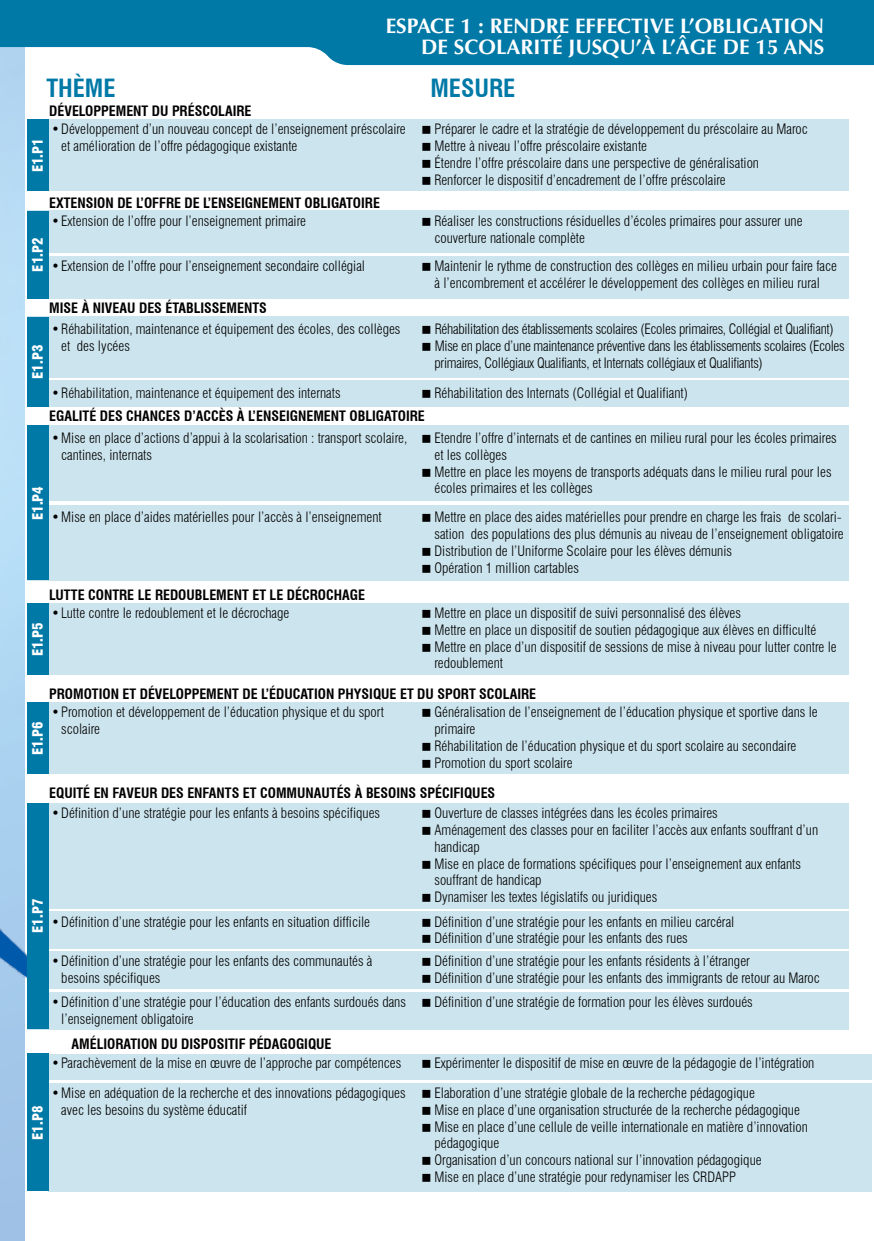
<style>
.page{position:relative;width:874px;height:1241px;background:#fff}
.page>*{position:absolute;margin:0;border:0;box-sizing:border-box;transform-origin:0 0}
.t1{font:700 condensed 24.5px "Swiss 721 BT";color:#0079a7}
.t2{font:700 21px/21px "Optima";color:#fff;text-align:right}
.t3{font:300 condensed 14px/16.8px "Swiss 721 BT";color:#000}
.t4{font:700 condensed 14px "Swiss 721 BT";color:#000}
.t5{font:300 condensed 14px/16.8px "Swiss 721 BT";letter-spacing:-.02em;color:#000}
.t6{font:900 condensed 14px "Swiss 721 BT";color:#fff}
</style>
<div class="page">
<div style="left:0;top:724px;width:95px;height:325px;background:#000;opacity:.42"></div>
<svg style="left:0;top:0;width:873px;height:65px;fill:#0079a7"></svg>
<div style="left:27px;top:119px;width:821px;height:72px;background:#cce4ed"></div>
<div style="left:27px;top:603px;width:821px;height:72px;background:#cce4ed"></div>
<div style="left:27px;top:702px;width:821px;height:72px;background:#cce4ed"></div>
<div style="left:27px;top:803px;width:821px;height:106px;background:#cce4ed"></div>
<div style="left:27px;top:911px;width:821px;height:37px;background:#cce4ed"></div>
<div style="left:27px;top:951px;width:821px;height:37px;background:#cce4ed"></div>
<div style="left:27px;top:991px;width:821px;height:37px;background:#cce4ed"></div>
<div style="left:27px;top:317px;width:821px;height:61px;background:#cce4ed"></div>
<div style="left:27px;top:425px;width:821px;height:76px;background:#cce4ed"></div>
<div style="left:27px;top:505px;width:821px;height:75px;background:#cce4ed"></div>
<div style="left:27px;top:380px;width:821px;height:27px;background:#cce4ed"></div>
<div style="left:27px;top:211px;width:821px;height:42px;background:#cce4ed"></div>
<div style="left:27px;top:256px;width:821px;height:42px;background:#cce4ed"></div>
<div style="left:27px;top:119px;width:21px;height:72px;background:#0079a7"></div>
<div style="left:27px;top:603px;width:21px;height:72px;background:#0079a7"></div>
<div style="left:27px;top:702px;width:21px;height:72px;background:#0079a7"></div>
<div style="left:27px;top:803px;width:21px;height:225px;background:#0079a7"></div>
<div style="left:27px;top:1053px;width:21px;height:138px;background:#0079a7"></div>
<div style="left:27px;top:317px;width:21px;height:89px;background:#0079a7"></div>
<div style="left:27px;top:425px;width:21px;height:155px;background:#0079a7"></div>
<div style="left:27px;top:211px;width:21px;height:87px;background:#0079a7"></div>
<div style="left:47px;top:1053px;width:824px;height:26px;background:#cce4ed"></div>
<div style="left:47px;top:1083px;width:824px;height:108px;background:#cce4ed"></div>
<h2 class="t2" style="left:421px;top:15px;width:404px">1 : RENDRE EFFECTIVE L’OBLIGATION<br>DE SCOLARITÉ JUSQU’À L’ÂGE DE 15 ANS</h2>
<h2 class="t2" style="left:385px;top:15px;width:23px">ESPACE</h2>
<h1 class="t1" style="left:46px;top:73px;width:71px">THÈME</h1>
<h1 class="t1" style="left:430px;top:73px;width:86px">MESURE</h1>
<p class="t3" style="left:61px;top:121px;width:346px;text-indent:-10px">• Développement d’un nouveau concept de l’enseignement préscolaire et amélioration de l’offre pédagogique existante</p>
<p class="t4" style="left:49px;top:103px;width:204px">DÉVELOPPEMENT DU PRÉSCOLAIRE</p>
<p class="t3" style="left:434px;top:121px;width:374px">Préparer le cadre et la stratégie de développement du préscolaire au Maroc Mettre à niveau l’offre préscolaire existante<br>Étendre l’offre préscolaire dans une perspective de généralisation Renforcer le dispositif d’encadrement de l’offre préscolaire</p>
<p class="t6" style="left:29px;top:172px;width:36px;rotate:-90deg">E1.P1</p>
<p class="t4" style="left:49px;top:194px;width:332px">EXTENSION DE L’OFFRE DE L’ENSEIGNEMENT OBLIGATOIRE</p>
<p class="t6" style="left:29px;top:271px;width:36px;rotate:-90deg">E1.P2</p>
<p class="t3" style="left:51px;top:212px;width:256px">• Extension de l’offre pour l’enseignement primaire</p>
<p class="t3" style="left:51px;top:257px;width:315px">• Extension de l’offre pour l’enseignement secondaire collégial</p>
<p class="t4" style="left:49px;top:300px;width:219px">MISE À NIVEAU DES ÉTABLISSEMENTS</p>
<p class="t6" style="left:29px;top:379px;width:36px;rotate:-90deg">E1.P3</p>
<p class="t3" style="left:61px;top:320px;width:340px;text-indent:-10px">• Réhabilitation, maintenance et équipement des écoles, des collèges et des lycées</p>
<p class="t3" style="left:51px;top:384px;width:290px">• Réhabilitation, maintenance et équipement des internats</p>
<p class="t4" style="left:49px;top:408px;width:377px">EGALITÉ DES CHANCES D’ACCÈS À L’ENSEIGNEMENT OBLIGATOIRE</p>
<p class="t6" style="left:29px;top:520px;width:36px;rotate:-90deg">E1.P4</p>
<p class="t3" style="left:61px;top:429px;width:347px;text-indent:-10px">• Mise en place d’actions d’appui à la scolarisation : transport scolaire, cantines, internats</p>
<p class="t3" style="left:51px;top:508px;width:332px">• Mise en place d’aides matérielles pour l’accès à l’enseignement</p>
<p class="t4" style="left:49px;top:586px;width:317px">LUTTE CONTRE LE REDOUBLEMENT ET LE DÉCROCHAGE</p>
<p class="t3" style="left:434px;top:212px;width:369px">Réaliser les constructions résiduelles d’écoles primaires pour assurer une couverture nationale complète</p>
<p class="t3" style="left:434px;top:257px;width:403px">Maintenir le rythme de construction des collèges en milieu urbain pour faire face à l’encombrement et accélérer le développement des collèges en milieu rural</p>
<p class="t5" style="left:434px;top:320px;width:411px">Réhabilitation des établissements scolaires (Ecoles primaires, Collégial et Qualifiant)<br>Mise en place d’une maintenance préventive dans les établissements scolaires (Ecoles primaires, Collégiaux Qualifiants, et Internats collégiaux et Qualifiants)</p>
<p class="t3" style="left:434px;top:384px;width:255px">Réhabilitation des Internats (Collégial et Qualifiant)</p>
<p class="t3" style="left:434px;top:429px;width:403px">Etendre l’offre d’internats et de cantines en milieu rural pour les écoles primaires et les collèges<br>Mettre en place les moyens de transports adéquats dans le milieu rural pour les écoles primaires et les collèges</p>
<p class="t3" style="left:434px;top:508px;width:410px">Mettre en place des aides matérielles pour prendre en charge les frais de scolari&shy;sation des populations des plus démunis au niveau de l’enseignement obligatoire Distribution de l’Uniforme Scolaire pour les élèves démunis<br>Opération 1 million cartables</p>
<p class="t3" style="left:434px;top:604px;width:403px">Mettre en place un dispositif de suivi personnalisé des élèves<br>Mettre en place un dispositif de soutien pédagogique aux élèves en difficulté Mettre en place d’un dispositif de sessions de mise à niveau pour lutter contre le redoublement</p>
<p class="t3" style="left:434px;top:703px;width:384px">Généralisation de l’enseignement de l’éducation physique et sportive dans le primaire<br>Réhabilitation de l’éducation physique et du sport scolaire au secondaire Promotion du sport scolaire</p>
<p class="t3" style="left:434px;top:804px;width:385px">Ouverture de classes intégrées dans les écoles primaires<br>Aménagement des classes pour en faciliter l’accès aux enfants souffrant d’un handicap<br>Mise en place de formations spécifiques pour l’enseignement aux enfants souffrant de handicap<br>Dynamiser les textes législatifs ou juridiques</p>
<p class="t3" style="left:434px;top:913px;width:301px">Définition d’une stratégie pour les enfants en milieu carcéral<br>Définition d’une stratégie pour les enfants des rues</p>
<p class="t3" style="left:434px;top:952px;width:386px">Définition d’une stratégie pour les enfants résidents à l’étranger<br>Définition d’une stratégie pour les enfants des immigrants de retour au Maroc</p>
<p class="t3" style="left:434px;top:993px;width:319px">Définition d’une stratégie de formation pour les élèves surdoués</p>
<p class="t3" style="left:51px;top:604px;width:239px">• Lutte contre le redoublement et le décrochage</p>
<p class="t6" style="left:29px;top:656px;width:36px;rotate:-90deg">E1.P5</p>
<p class="t4" style="left:49px;top:685px;width:488px">PROMOTION ET DÉVELOPPEMENT DE L’ÉDUCATION PHYSIQUE ET DU SPORT SCOLAIRE</p>
<p class="t3" style="left:61px;top:703px;width:324px;text-indent:-10px">• Promotion et développement de l’éducation physique et du sport scolaire</p>
<p class="t6" style="left:29px;top:755px;width:36px;rotate:-90deg">E1.P6</p>
<p class="t4" style="left:49px;top:784px;width:447px">EQUITÉ EN FAVEUR DES ENFANTS ET COMMUNAUTÉS À BESOINS SPÉCIFIQUES</p>
<p class="t3" style="left:51px;top:804px;width:330px">• Définition d’une stratégie pour les enfants à besoins spécifiques</p>
<p class="t6" style="left:29px;top:932px;width:36px;rotate:-90deg">E1.P7</p>
<p class="t3" style="left:51px;top:913px;width:320px">• Définition d’une stratégie pour les enfants en situation difficile</p>
<p class="t3" style="left:61px;top:952px;width:312px;text-indent:-10px">• Définition d’une stratégie pour les enfants des communautés à besoins spécifiques</p>
<p class="t3" style="left:61px;top:993px;width:346px;text-indent:-10px">• Définition d’une stratégie pour l’éducation des enfants surdoués dans l’enseignement obligatoire</p>
<p class="t6" style="left:29px;top:1139px;width:36px;rotate:-90deg">E1.P8</p>
<p class="t4" style="left:71px;top:1035px;width:261px">AMÉLIORATION DU DISPOSITIF PÉDAGOGIQUE</p>
<p class="t3" style="left:51px;top:1054px;width:351px">• Parachèvement de la mise en œuvre de l’approche par compétences</p>
<p class="t3" style="left:61px;top:1084px;width:345px;text-indent:-10px">• Mise en adéquation de la recherche et des innovations pédagogiques avec les besoins du système éducatif</p>
<p class="t3" style="left:434px;top:1048px;width:381px;line-height:29.6px">Expérimenter le dispositif de mise en œuvre de la pédagogie de l’intégration<br>Elaboration d’une stratégie globale de la recherche pédagogique</p>
<p class="t3" style="left:434px;top:1101px;width:375px">Mise en place d’une organisation structurée de la recherche pédagogique Mise en place d’une cellule de veille internationale en matière d’innovation pédagogique<br>Organisation d’un concours national sur l’innovation pédagogique<br>Mise en place d’une stratégie pour redynamiser les CRDAPP</p>
</div>
